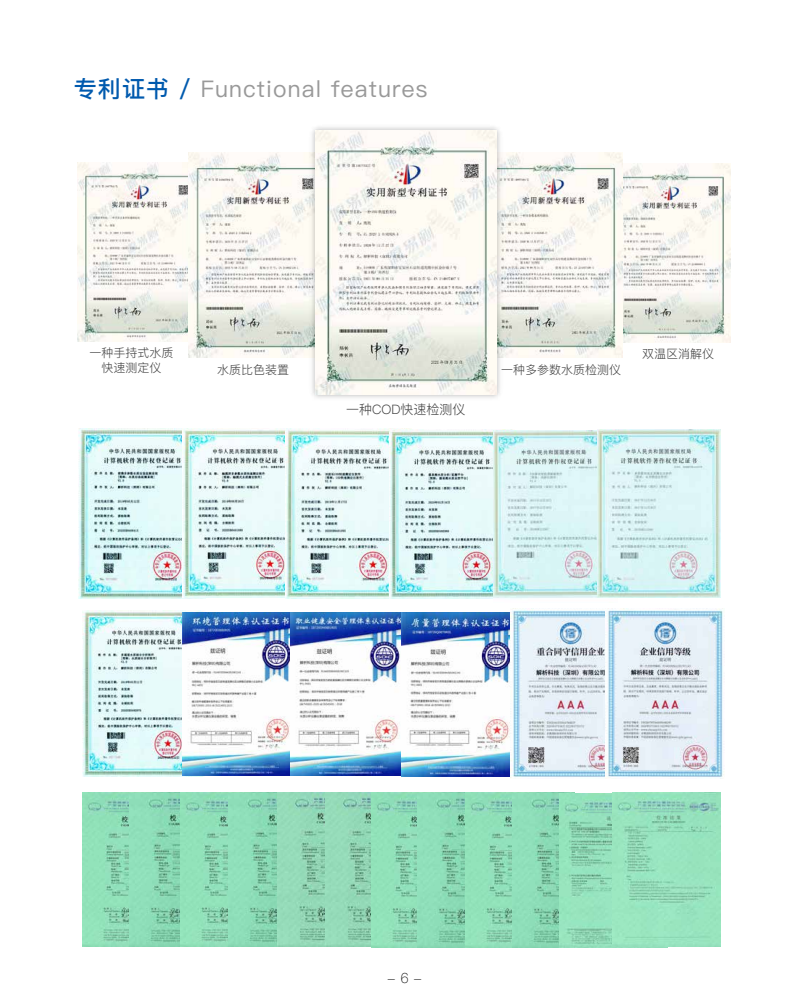
<style>
.page{position:relative;width:800px;height:1000px;background:#fff}
.page>*{position:absolute;margin:0;border:0;box-sizing:border-box;transform-origin:0 0}
.t1{font:23px "Ping Fang SC Medium";letter-spacing:.05em;color:#999}
.t2{font:14px "Ping Fang SC Light";color:#000}
.t3{font:13px "Ping Fang SC Regular";color:#444}
.t4{font:12px/14.4px "Ping Fang SC Regular";color:#444;text-align:center}
.s1{font-family:"Ping Fang SC Bold";color:#005aae}
</style>
<div class="page">
<img style="left:78px;top:163px;width:111px;height:179px">
<img style="left:189px;top:153px;width:117px;height:204px">
<img style="left:623px;top:164px;width:107px;height:179px">
<img style="left:506px;top:153px;width:117px;height:204px">
<img style="left:306px;top:127px;width:200px;height:271px">
<img style="left:316px;top:130px;width:180px;height:264px">
<img style="left:79px;top:429px;width:103px;height:169px">
<img style="left:182px;top:429px;width:104px;height:169px">
<img style="left:286px;top:429px;width:126px;height:170px">
<img style="left:390px;top:430px;width:125px;height:168px">
<img style="left:493px;top:431px;width:125px;height:168px">
<img style="left:598px;top:430px;width:123px;height:167px">
<img style="left:82px;top:610px;width:123px;height:166px">
<img style="left:182px;top:613px;width:108px;height:163px">
<img style="left:290px;top:612px;width:111px;height:164px">
<img style="left:401px;top:612px;width:110px;height:164px">
<img style="left:511px;top:610px;width:94px;height:168px">
<img style="left:605px;top:609px;width:119px;height:170px">
<img style="left:82px;top:793px;width:48px;height:154px">
<img style="left:130px;top:793px;width:50px;height:154px">
<img style="left:180px;top:793px;width:48px;height:154px">
<img style="left:228px;top:793px;width:50px;height:154px">
<img style="left:278px;top:793px;width:48px;height:154px">
<img style="left:326px;top:793px;width:45px;height:154px">
<img style="left:371px;top:793px;width:46px;height:154px">
<img style="left:417px;top:793px;width:49px;height:154px">
<img style="left:466px;top:793px;width:47px;height:154px">
<img style="left:513px;top:793px;width:46px;height:154px">
<img style="left:559px;top:793px;width:53px;height:154px">
<img style="left:612px;top:793px;width:109px;height:154px">
<h1 class="t1" style="left:74px;top:75px;width:355px"><span class="s1">专利证书 /</span> Functional features</h1>
<p class="t4" style="left:90px;top:346px;width:85px">一种手持式水质快速测定仪</p>
<p class="t4" style="left:642px;top:347px;width:73px">双温区消解仪</p>
<p class="t4" style="left:217px;top:362px;width:73px">水质比色装置</p>
<p class="t4" style="left:501px;top:362px;width:121px">一种多参数水质检测仪</p>
<p class="t3" style="left:346px;top:402px;width:121px">一种COD快速检测仪</p>
<p class="t2" style="left:387px;top:970px;width:36px">- 6 -</p>
</div>
